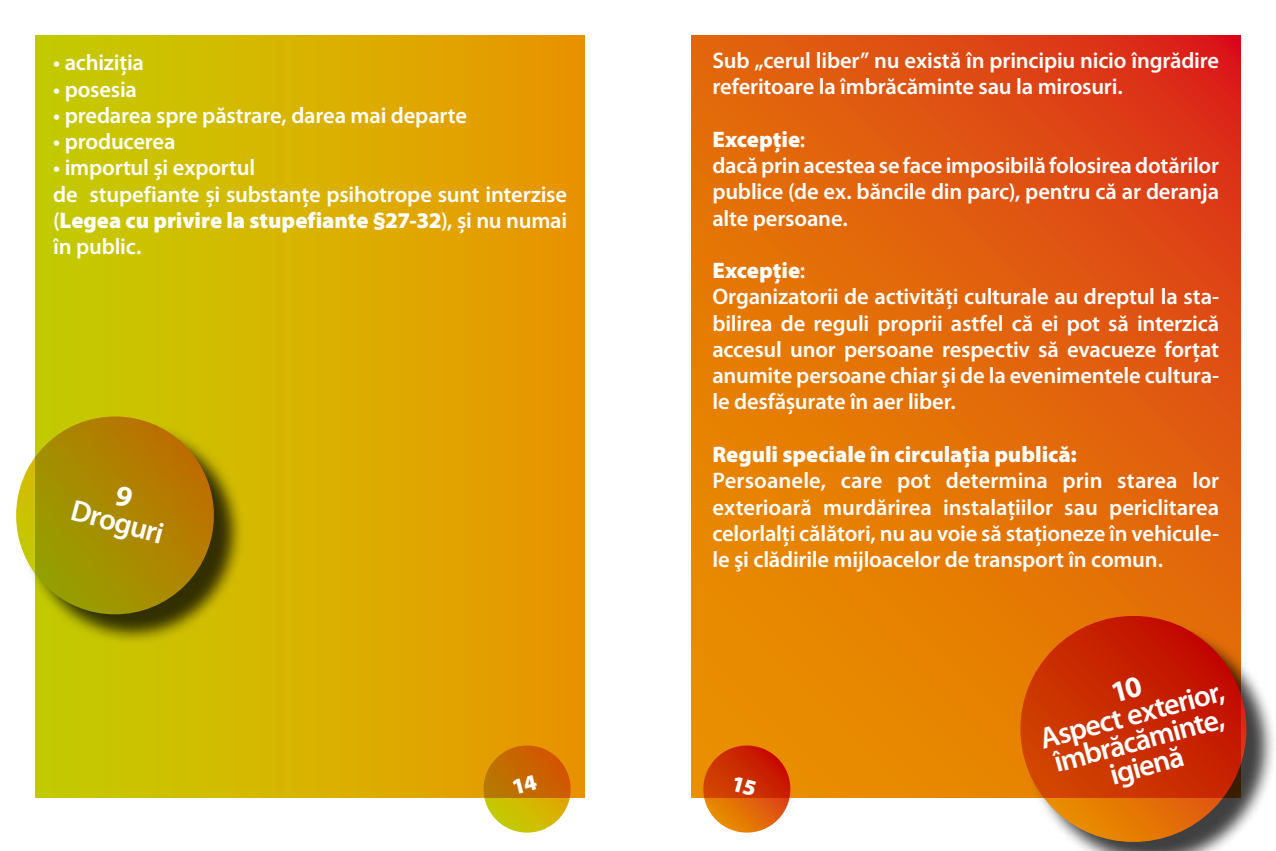
<style>
.page{position:relative;width:1276px;height:851px;background:#fff}
.page>*{position:absolute;margin:0;border:0;box-sizing:border-box;transform-origin:0 0}
.t1{font:600 30px/26.2px "Myriad Pro";color:#fff}
.t2{font:600 22.5px/26.2px "Myriad Pro";letter-spacing:-.01em;color:#fff}
.t3{font:900 22.5px "Myriad Pro";color:#fff}
.s1{font-weight:900}
</style>
<div class="page">
<div style="left:35px;top:35px;width:550px;height:762px;background:linear-gradient(to right,#c4ce00,#eb9400)"></div>
<div style="left:19px;top:419px;width:317px;height:317px;background:#000;opacity:.75"></div>
<svg style="left:16px;top:407px;width:208px;height:217px;background:#aa920e"></svg>
<svg style="left:691px;top:35px;width:549px;height:762px;background:#e26809"></svg>
<div style="left:1024px;top:619px;width:252px;height:231px;background:#000;opacity:.75"></div>
<svg style="left:1009px;top:604px;width:248px;height:246px;background:#ca531f"></svg>
<svg style="left:114px;top:484px;width:20px;height:24px"></svg>
<svg style="left:479px;top:741px;width:96px;height:92px;background:#d69921"></svg>
<svg style="left:1111px;top:675px;width:32px;height:27px"></svg>
<svg style="left:699px;top:741px;width:95px;height:92px;background:#dd6922"></svg>
<p class="t2" style="left:53px;top:49px;width:92px">• achiziţia</p>
<p class="t2" style="left:53px;top:75px;width:85px">• posesia</p>
<p class="t2" style="left:53px;top:101px;width:415px">• predarea spre păstrare, darea mai departe</p>
<p class="t2" style="left:53px;top:128px;width:124px">• producerea</p>
<p class="t2" style="left:53px;top:154px;width:515px">• importul şi exportul<br>de stupefiante şi substanţe psihotrope sunt interzise (<span class="s1">Legea cu privire la stupefiante §27-32</span>), şi nu numai în public.</p>
<h1 class="t1" style="left:75px;top:496px;width:96px;rotate:15deg">Droguri</h1>
<p class="t2" style="left:712px;top:47px;width:508px">Sub „cerul liber” nu există în principiu nicio îngrădire referitoare la îmbrăcăminte sau la mirosuri.</p>
<p class="t2" style="left:712px;top:125px;width:508px"><span class="s1">Excepţie</span>:<br>dacă prin acestea se face imposibilă folosirea dotărilor publice (de ex. băncile din parc), pentru că ar deranja alte persoane.</p>
<p class="t2" style="left:712px;top:257px;width:508px"><span class="s1">Excepţie</span>:<br>Organizatorii de activităţi culturale au dreptul la sta&shy;bilirea de reguli proprii astfel că ei pot să interzică accesul unor persoane respectiv să evacueze forţat anumite persoane chiar şi de la evenimentele cultura&shy;le desfășurate în aer liber.</p>
<p class="t3" style="left:712px;top:439px;width:366px">Reguli speciale în circulaţia publică:</p>
<p class="t2" style="left:712px;top:467px;width:508px;text-align:justify">Persoanele, care pot determina prin starea lor exterioară murdărirea instalaţiilor sau periclitarea celorlalţi călători, nu au voie să staţioneze în vehicule&shy;le şi clădirile mijloacelor de transport în comun.</p>
<h1 class="t1" style="left:1037px;top:725px;width:191px;rotate:-15deg">Aspect exterior, îmbrăcăminte,</h1>
<h1 class="t1" style="left:1107px;top:761px;width:77px;rotate:-15deg">igienă</h1>
</div>
